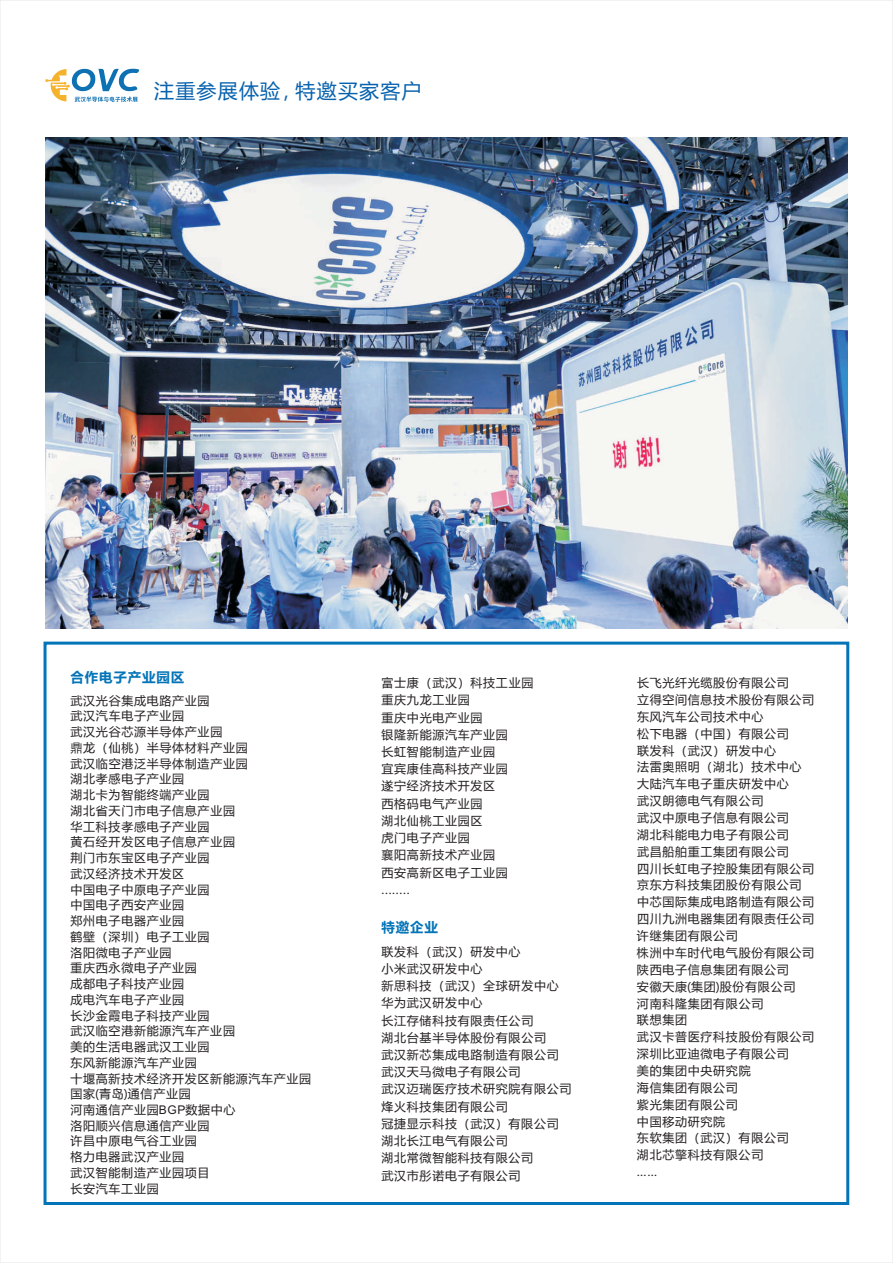
<style>
.page{position:relative;width:893px;height:1263px;background:#fff}
.page>*{position:absolute;margin:0;border:0;box-sizing:border-box;transform-origin:0 0}
.t1{font:20.1px "Microsoft Ya Hei";letter-spacing:.06em;color:#0762ae}
.t2{font:700 13.5px "Microsoft Ya Hei";letter-spacing:.06em;color:#0474b8}
.t3{font:12px/15.8px "Microsoft Ya Hei";letter-spacing:.06em;color:#231f20}
.s1{font-family:"Arial"}
</style>
<div class="page">
<div style="left:44px;top:642px;width:805px;height:563px;border:3px solid #0474b8"></div>
<img style="left:45px;top:137px;width:803px;height:491px">
<svg style="left:45px;top:69px;width:94px;height:33px"></svg>
<h1 class="t1" style="left:154px;top:82px;width:269px">注重参展体验，特邀买家客户</h1>
<p class="t2" style="left:71px;top:671px;width:115px">合作电子产业园区</p>
<p class="t3" style="left:70px;top:693px;width:242px">武汉光谷集成电路产业园<br>武汉汽车电子产业园<br>武汉光谷芯源半导体产业园<br>鼎龙（仙桃）半导体材料产业园<br>武汉临空港泛半导体制造产业园<br>湖北孝感电子产业园<br>湖北卡为智能终端产业园<br>湖北省天门市电子信息产业园<br>华工科技孝感电子产业园<br>黄石经开发区电子信息产业园<br>荆门市东宝区电子产业园<br>武汉经济技术开发区<br>中国电子中原电子产业园<br>中国电子西安产业园<br>郑州电子电器产业园<br>鹤壁（深圳）电子工业园<br>洛阳微电子产业园<br>重庆西永微电子产业园<br>成都电子科技产业园<br>成电汽车电子产业园<br>长沙金霞电子科技产业园<br>武汉临空港新能源汽车产业园<br>美的生活电器武汉工业园<br>东风新能源汽车产业园<br>十堰高新技术经济开发区新能源汽车产业园国家(青岛)通信产业园<br>河南通信产业园<span class="s1">BGP</span>数据中心<br>洛阳顺兴信息通信产业园<br>许昌中原电气谷工业园<br>格力电器武汉产业园<br>武汉智能制造产业园项目<br>长安汽车工业园</p>
<p class="t3" style="left:381px;top:675px;width:153px;line-height:17.2px">富士康（武汉）科技工业园重庆九龙工业园<br>重庆中光电产业园<br>银隆新能源汽车产业园<br>长虹智能制造产业园<br>宜宾康佳高科技产业园<br>遂宁经济技术开发区<br>西格码电气产业园<br>湖北仙桃工业园区<br>虎门电子产业园<br>襄阳高新技术产业园<br>西安高新区电子工业园........</p>
<p class="t2" style="left:381px;top:921px;width:58px">特邀企业</p>
<p class="t3" style="left:381px;top:944px;width:191px;line-height:17.2px">联发科（武汉）研发中心<br>小米武汉研发中心<br>新思科技（武汉）全球研发中心华为武汉研发中心<br>长江存储科技有限责任公司<br>湖北台基半导体股份有限公司<br>武汉新芯集成电路制造有限公司武汉天马微电子有限公司<br>武汉迈瑞医疗技术研究院有限公司烽火科技集团有限公司<br>冠捷显示科技（武汉）有限公司湖北长江电气有限公司<br>湖北常微智能科技有限公司<br>武汉市彤诺电子有限公司</p>
<p class="t3" style="left:637px;top:675px;width:179px;line-height:16.8px">长飞光纤光缆股份有限公司<br>立得空间信息技术股份有限公司东风汽车公司技术中心<br>松下电器（中国）有限公司<br>联发科（武汉）研发中心<br>法雷奥照明（湖北）技术中心大陆汽车电子重庆研发中心<br>武汉朗德电气有限公司<br>武汉中原电子信息有限公司<br>湖北科能电力电子有限公司<br>武昌船舶重工集团有限公司<br>四川长虹电子控股集团有限公司京东方科技集团股份有限公司中芯国际集成电路制造有限公司四川九洲电器集团有限责任公司许继集团有限公司<br>株洲中车时代电气股份有限公司陕西电子信息集团有限公司<br>安徽天康(集团)股份有限公司<br>河南科隆集团有限公司<br>联想集团<br>武汉卡普医疗科技股份有限公司深圳比亚迪微电子有限公司<br>美的集团中央研究院<br>海信集团有限公司<br>紫光集团有限公司<br>中国移动研究院<br>东软集团（武汉）有限公司<br>湖北芯擎科技有限公司<br>……</p>
</div>
